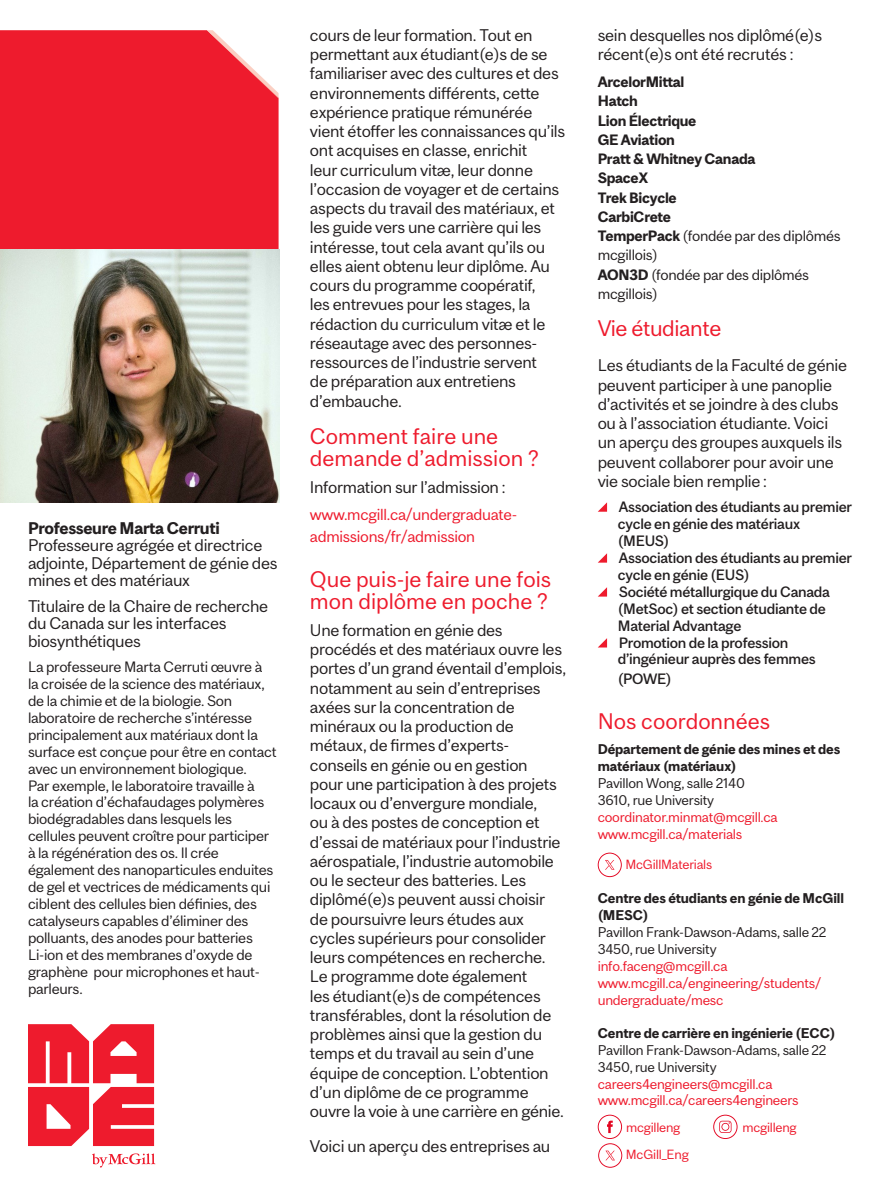
<style>
.page{position:relative;width:882px;height:1197px;background:#fff}
.page>*{position:absolute;margin:0;border:0;box-sizing:border-box;transform-origin:0 0}
.Pagination{font:21px/21.7px "Mc Gill Sans";color:#ee1b2d}
.Pagination-2{font:21px "Mc Gill Sans";letter-spacing:-.02em;color:#ee1b2d}
.Pagination-3{font:15.75px/19.2px "Mc Gill Sans";letter-spacing:-.02em;color:#231f20}
.Pagination-4{font:14.88px/21.7px "Mc Gill Sans";letter-spacing:-.02em;color:#ee1b2d}
.Pagination-5{font:14px/17px "Mc Gill Sans";letter-spacing:-.02em;color:#231f20}
.Pagination-6{font:500 14px "Mc Gill Sans";letter-spacing:-.02em;color:#231f20}
.Pagination-7{font:700 14px "Mc Gill Sans";letter-spacing:-.02em;color:#231f20}
.Pagination-8{font:13.12px/17px "Mc Gill Sans";letter-spacing:-.02em;color:#ee1b2d}
.Pagination-9{font:13.12px "Mc Gill Sans";letter-spacing:-.02em;color:#231f20}
.Pagination-10{font:700 13.12px/17px "Mc Gill Sans";letter-spacing:-.01em;color:#231f20}
.t1{font:12.42px "Mc Gill Sans";letter-spacing:-.02em;color:#ee1b2d}
.s1{font-weight:700}
</style>
<div class="page">
<svg style="left:598px;top:502px;width:9px;height:10px"></svg>
<svg style="left:598px;top:553px;width:9px;height:10px"></svg>
<svg style="left:598px;top:587px;width:9px;height:10px"></svg>
<svg style="left:598px;top:638px;width:9px;height:10px"></svg>
<svg style="left:28px;top:1024px;width:126px;height:122px"></svg>
<svg style="left:92px;top:1153px;width:64px;height:15px"></svg>
<div style="left:0;top:30px;width:279px;height:219px;background:#ee1b2d"></div>
<svg style="left:207px;top:30px;width:72px;height:69px"></svg>
<img style="left:0;top:249px;width:280px;height:253px">
<svg style="left:713px;top:1115px;width:25px;height:24px"></svg>
<svg style="left:598px;top:853px;width:24px;height:24px"></svg>
<svg style="left:598px;top:1115px;width:24px;height:53px"></svg>
<p class="Pagination-3" style="left:28px;top:519px;width:251px;line-height:17.5px"><span class="s1">Professeure Marta Cerruti<br></span>Professeure agrégée et directrice adjointe, Département de génie des mines et des matériaux</p>
<p class="Pagination-3" style="left:28px;top:597px;width:242px;line-height:17.5px">Titulaire de la Chaire de recherche du Canada sur les interfaces biosynthétiques</p>
<p class="Pagination-5" style="left:28px;top:658px;width:250px">La professeure Marta Cerruti œuvre à<br>la croisée de la science des matériaux, de la chimie et de la biologie. Son laboratoire de recherche s’intéresse principalement aux matériaux dont la surface est conçue pour être en contact avec un environnement biologique.<br>Par exemple, le laboratoire travaille à<br>la création d’échafaudages polymères biodégradables dans lesquels les cellules peuvent croître pour participer à la régénération des os. Il crée également des nanoparticules enduites de gel et vectrices de médicaments qui ciblent des cellules bien définies, des catalyseurs capables d’éliminer des polluants, des anodes pour batteries Li-ion et des membranes d’oxyde de graphène pour microphones et haut&shy;parleurs.</p>
<p class="Pagination-3" style="left:310px;top:25px;width:257px">cours de leur formation. Tout en permettant aux étudiant(e)s de se familiariser avec des cultures et des environnements différents, cette expérience pratique rémunérée vient étoffer les connaissances qu’ils ont acquises en classe, enrichit<br>leur curriculum vitæ, leur donne l’occasion de voyager et de certains aspects du travail des matériaux, et les guide vers une carrière qui les intéresse, tout cela avant qu’ils ou elles aient obtenu leur diplôme. Au cours du programme coopératif,<br>les entrevues pour les stages, la rédaction du curriculum vitæ et le réseautage avec des personnes&shy;ressources de l’industrie servent<br>de préparation aux entretiens d’embauche.</p>
<p class="Pagination" style="left:310px;top:425px;width:230px">Comment faire une demande d’admission ?</p>
<p class="Pagination-3" style="left:310px;top:477px;width:197px">Information sur l’admission :</p>
<p class="Pagination-4" style="left:310px;top:503px;width:209px">www.mcgill.ca/undergraduate&shy;admissions/fr/admission</p>
<p class="Pagination" style="left:310px;top:568px;width:243px">Que puis-je faire une fois mon diplôme en poche ?</p>
<p class="Pagination-3" style="left:310px;top:620px;width:258px">Une formation en génie des procédés et des matériaux ouvre les portes d’un grand éventail d’emplois, notamment au sein d’entreprises axées sur la concentration de minéraux ou la production de métaux, de firmes d’experts&shy;conseils en génie ou en gestion<br>pour une participation à des projets locaux ou d’envergure mondiale,<br>ou à des postes de conception et d’essai de matériaux pour l’industrie aérospatiale, l’industrie automobile ou le secteur des batteries. Les diplômé(e)s peuvent aussi choisir de poursuivre leurs études aux cycles supérieurs pour consolider leurs compétences en recherche.<br>Le programme dote également<br>les étudiant(e)s de compétences transférables, dont la résolution de problèmes ainsi que la gestion du temps et du travail au sein d’une équipe de conception. L’obtention d’un diplôme de ce programme ouvre la voie à une carrière en génie.</p>
<p class="Pagination-3" style="left:310px;top:1136px;width:242px">Voici un aperçu des entreprises au</p>
<p class="Pagination-3" style="left:598px;top:25px;width:226px">sein desquelles nos diplômé(e)s récent(e)s ont été recrutés :</p>
<p class="Pagination-7" style="left:598px;top:73px;width:88px">ArcelorMittal</p>
<p class="Pagination-7" style="left:598px;top:93px;width:42px">Hatch</p>
<p class="Pagination-7" style="left:598px;top:112px;width:100px">Lion Électrique</p>
<p class="Pagination-7" style="left:598px;top:131px;width:79px">GE Aviation</p>
<p class="Pagination-7" style="left:598px;top:150px;width:159px">Pratt &amp; Whitney Canada</p>
<p class="Pagination-7" style="left:598px;top:170px;width:52px">SpaceX</p>
<p class="Pagination-7" style="left:598px;top:189px;width:81px">Trek Bicycle</p>
<p class="Pagination-7" style="left:598px;top:208px;width:75px">CarbiCrete</p>
<p class="Pagination-5" style="left:598px;top:226px;width:245px;line-height:19.2px"><span class="s1">TemperPack</span> (fondée par des diplômés mcgillois)</p>
<p class="Pagination-5" style="left:598px;top:265px;width:213px;line-height:19.2px"><span class="s1">AON3D</span> (fondée par des diplômés mcgillois)</p>
<p class="Pagination-2" style="left:598px;top:316px;width:125px">Vie étudiante</p>
<p class="Pagination-3" style="left:598px;top:356px;width:251px">Les étudiants de la Faculté de génie peuvent participer à une panoplie d’activités et se joindre à des clubs ou à l’association étudiante. Voici un aperçu des groupes auxquels ils peuvent collaborer pour avoir une vie sociale bien remplie :</p>
<p class="Pagination-6" style="left:619px;top:498px;width:235px">Association des étudiants au premier</p>
<p class="Pagination-6" style="left:618px;top:515px;width:184px">cycle en génie des matériaux</p>
<p class="Pagination-6" style="left:618px;top:532px;width:53px">(MEUS)</p>
<p class="Pagination-6" style="left:619px;top:549px;width:235px">Association des étudiants au premier</p>
<p class="Pagination-6" style="left:618px;top:566px;width:133px">cycle en génie (EUS)</p>
<p class="Pagination-6" style="left:619px;top:583px;width:213px">Société métallurgique du Canada</p>
<p class="Pagination-6" style="left:618px;top:600px;width:210px">(MetSoc) et section étudiante de</p>
<p class="Pagination-6" style="left:618px;top:617px;width:125px">Material Advantage</p>
<p class="Pagination-6" style="left:619px;top:634px;width:171px">Promotion de la profession</p>
<p class="Pagination-6" style="left:618px;top:651px;width:199px">d’ingénieur auprès des femmes</p>
<p class="Pagination-6" style="left:618px;top:670px;width:55px">(POWE)</p>
<p class="Pagination" style="left:598px;top:710px;width:174px">Nos coordonnées</p>
<p class="Pagination-10" style="left:598px;top:741px;width:244px">Département de génie des mines et des matériaux (matériaux)</p>
<p class="Pagination-9" style="left:598px;top:775px;width:149px">Pavillon Wong, salle 2140</p>
<p class="Pagination-9" style="left:598px;top:792px;width:118px">3610, rue University</p>
<p class="Pagination-8" style="left:598px;top:808px;width:182px">coordinator.minmat@mcgill.ca</p>
<p class="Pagination-8" style="left:598px;top:825px;width:146px">www.mcgill.ca/materials</p>
<p class="t1" style="left:625px;top:857px;width:88px">McGillMaterials</p>
<p class="Pagination-10" style="left:598px;top:890px;width:248px">Centre des étudiants en génie de McGill (MESC)</p>
<p class="Pagination-9" style="left:598px;top:924px;width:230px">Pavillon Frank-Dawson-Adams, salle 22</p>
<p class="Pagination-9" style="left:598px;top:941px;width:120px">3450, rue University</p>
<p class="Pagination-8" style="left:598px;top:957px;width:131px">info.faceng@mcgill.ca</p>
<p class="Pagination-8" style="left:598px;top:974px;width:225px">www.mcgill.ca/engineering/students/ undergraduate/mesc</p>
<p class="Pagination-10" style="left:598px;top:1024px;width:239px">Centre de carrière en ingénierie (ECC)</p>
<p class="Pagination-9" style="left:598px;top:1042px;width:230px">Pavillon Frank-Dawson-Adams, salle 22</p>
<p class="Pagination-9" style="left:598px;top:1059px;width:120px">3450, rue University</p>
<p class="Pagination-8" style="left:598px;top:1075px;width:176px">careers4engineers@mcgill.ca</p>
<p class="Pagination-8" style="left:598px;top:1092px;width:202px">www.mcgill.ca/careers4engineers</p>
<p class="t1" style="left:626px;top:1119px;width:56px">mcgilleng</p>
<p class="t1" style="left:743px;top:1119px;width:56px">mcgilleng</p>
<p class="t1" style="left:626px;top:1147px;width:64px">McGill_Eng</p>
</div>
